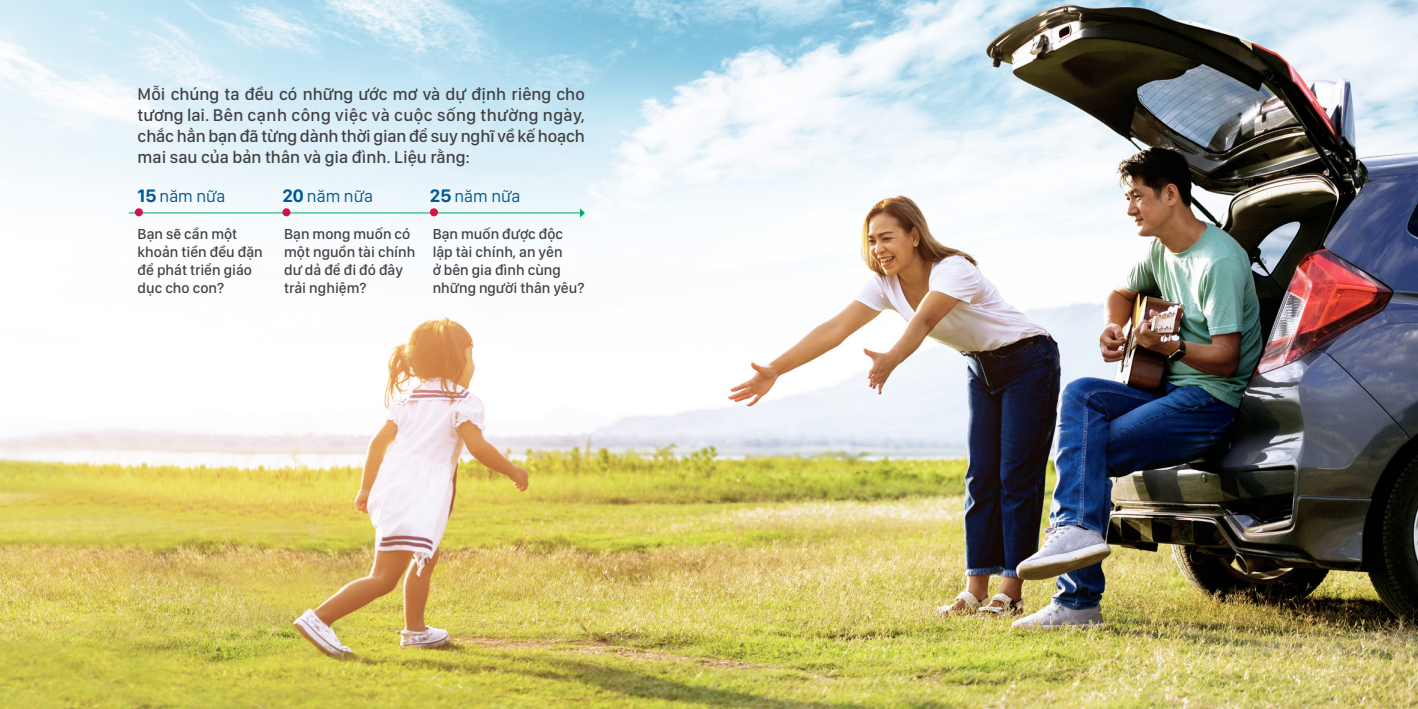
<style>
.page{position:relative;width:1418px;height:709px;background:#fff}
.page>*{position:absolute;margin:0;border:0;box-sizing:border-box;transform-origin:0 0}
.t1{font:500 17.5px/21px "San Francisco Display";color:#414042;text-align:justify}
.t2{font:17.5px "San Francisco Display";color:#005993}
.t3{font:500 15px/18px "San Francisco Display";color:#414042}
.s1{font-weight:700;font-size:18.75px}
</style>
<div class="page">
<img style="left:0;top:0;width:1417px;height:709px">
<p class="t1" style="left:138px;top:83px;width:449px">Mỗi chúng ta đều có những ước mơ và dự định riêng cho tương lai. Bên cạnh công việc và cuộc sống thường ngày, chắc hẳn bạn đã từng dành thời gian để suy nghĩ về kế hoạch mai sau của bản thân và gia đình. Liệu rằng:</p>
<p class="t2" style="left:138px;top:185px;width:89px"><span class="s1">15</span> năm nữa</p>
<p class="t2" style="left:282px;top:185px;width:92px"><span class="s1">20</span> năm nữa</p>
<p class="t2" style="left:430px;top:185px;width:92px"><span class="s1">25</span> năm nữa</p>
<p class="t3" style="left:138px;top:224px;width:127px">Bạn sẽ cần một khoản tiền đều đặn để phát triển giáo dục cho con?</p>
<p class="t3" style="left:284px;top:224px;width:133px">Bạn mong muốn có một nguồn tài chính dư dả để đi đó đây trải nghiệm?</p>
<p class="t3" style="left:432px;top:224px;width:153px">Bạn muốn được độc lập tài chính, an yên<br>ở bên gia đình cùng những người thân yêu?</p>
</div>
